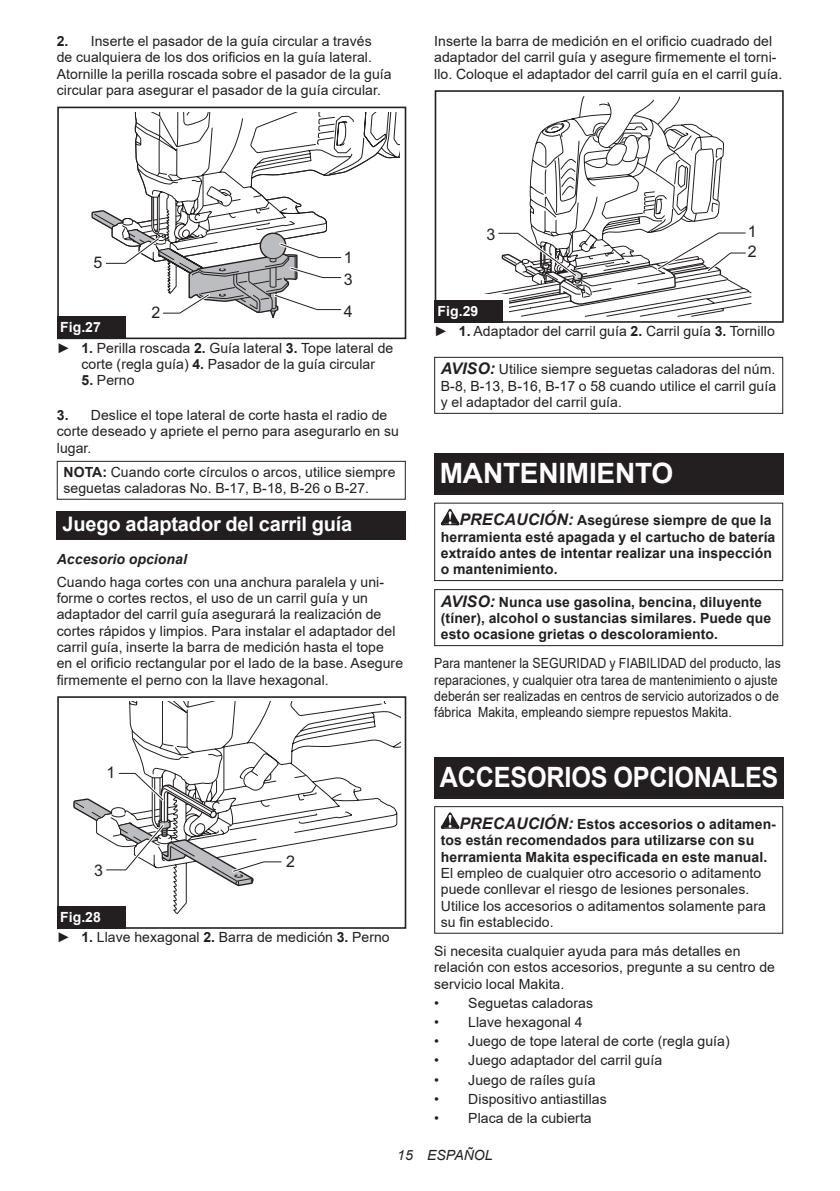
<style>
.page{position:relative;width:840px;height:1191px;background:#fff}
.page>*{position:absolute;margin:0;border:0;box-sizing:border-box;transform-origin:0 0}
.t1{font:700 28px "Arial";letter-spacing:-.01em;color:#fff;scale:.9 1}
.t2{font:700 28px "Arial";letter-spacing:-.01em;color:#fff}
.t3{font:700 20px "Arial";letter-spacing:-.01em;color:#fff}
.t4{font:16px/22px "Arial";color:#231f20}
.t5{font:14px/16.4px "Arial";letter-spacing:.005em;color:#231f20}
.t6{font:700 14px/16.4px "Arial";letter-spacing:.005em;color:#231f20}
.t7{font:14px/16.4px "Arial";letter-spacing:.005em;color:#231f20;scale:.88 1}
.t8{font:italic 700 14px "Arial";letter-spacing:.005em;color:#231f20}
.t9{font:italic 14px "Arial";letter-spacing:.005em;color:#231f20}
.s1{font-weight:700}
.s2{font-weight:700;color:#fff}
.s3{font-weight:700;font-style:italic;font-size:16px}
.s4{font-style:italic;font-size:16px}
</style>
<div class="page">
<div style="left:57px;top:107px;width:349px;height:232px;border:2px solid #231f20"></div>
<svg style="left:91px;top:112px;width:308px;height:207px"></svg>
<div style="left:57px;top:316px;width:68px;height:23px;background:#231f20"></div>
<div style="left:57px;top:461px;width:348px;height:39px;border:1px solid #231f20"></div>
<div style="left:57px;top:511px;width:348px;height:28px;background:#231f20"></div>
<svg style="left:129px;top:702px;width:271px;height:212px"></svg>
<div style="left:57px;top:900px;width:74px;height:28px;background:#fff"></div>
<div style="left:57px;top:696px;width:349px;height:232px;border:2px solid #231f20"></div>
<svg style="left:73px;top:770px;width:211px;height:117px"></svg>
<div style="left:57px;top:906px;width:68px;height:22px;background:#231f20"></div>
<div style="left:434px;top:90px;width:349px;height:233px;border:2px solid #231f20"></div>
<svg style="left:484px;top:96px;width:267px;height:227px"></svg>
<div style="left:434px;top:300px;width:68px;height:23px;background:#231f20"></div>
<div style="left:434px;top:357px;width:348px;height:57px;border:1px solid #231f20"></div>
<div style="left:434px;top:453px;width:348px;height:41px;background:#231f20"></div>
<svg style="left:440px;top:509px;width:19px;height:16px"></svg>
<div style="left:434px;top:502px;width:348px;height:79px;border:1px solid #231f20"></div>
<div style="left:434px;top:589px;width:348px;height:57px;border:1px solid #231f20"></div>
<div style="left:434px;top:757px;width:348px;height:41px;background:#231f20"></div>
<svg style="left:440px;top:812px;width:19px;height:16px"></svg>
<div style="left:434px;top:806px;width:348px;height:127px;border:1px solid #231f20"></div>
<p class="t5" style="left:57px;top:33px;width:336px"><span class="s1">2.</span> Inserte el pasador de la guía circular a través<br>de cualquiera de los dos orificios en la guía lateral.<br>Atornille la perilla roscada sobre el pasador de la guía circular para asegurar el pasador de la guía circular.</p>
<p class="t5" style="left:434px;top:33px;width:349px">Inserte la barra de medición en el orificio cuadrado del adaptador del carril guía y asegure firmemente el torni&shy;llo. Coloque el adaptador del carril guía en el carril guía.</p>
<p class="t4" style="left:93px;top:251px;width:10px">5</p>
<p class="t4" style="left:344px;top:246px;width:10px">1<br>3</p>
<p class="t4" style="left:151px;top:301px;width:10px">2</p>
<p class="t4" style="left:344px;top:300px;width:10px">4</p>
<p class="t5" style="left:57px;top:317px;width:338px;line-height:20.2px"><span class="s2">Fig.27<br></span>► <span class="s1">1.</span> Perilla roscada <span class="s1">2.</span> Guía lateral <span class="s1">3.</span> Tope lateral de</p>
<p class="t5" style="left:81px;top:356px;width:295px">corte (regla guía) <span class="s1">4.</span> Pasador de la guía circular</p>
<p class="t5" style="left:81px;top:372px;width:55px"><span class="s1">5.</span> Perno</p>
<p class="t5" style="left:57px;top:407px;width:343px"><span class="s1">3.</span> Deslice el tope lateral de corte hasta el radio de corte deseado y apriete el perno para asegurarlo en su lugar.</p>
<p class="t5" style="left:63px;top:463px;width:333px"><span class="s1">NOTA:</span> Cuando corte círculos o arcos, utilice siempre seguetas caladoras No. B-17, B-18, B-26 o B-27.</p>
<h2 class="t3" style="left:62px;top:510px;width:291px">Juego adaptador del carril guía</h2>
<p class="t8" style="left:57px;top:550px;width:132px">Accesorio opcional</p>
<p class="t5" style="left:57px;top:573px;width:348px">Cuando haga cortes con una anchura paralela y uni&shy;forme o cortes rectos, el uso de un carril guía y un adaptador del carril guía asegurará la realización de cortes rápidos y limpios. Para instalar el adaptador del carril guía, inserte la barra de medición hasta el tope<br>en el orificio rectangular por el lado de la base. Asegure firmemente el perno con la llave hexagonal.</p>
<p class="t4" style="left:106px;top:761px;width:10px">1</p>
<p class="t4" style="left:94px;top:859px;width:10px">3</p>
<p class="t4" style="left:286px;top:850px;width:10px">2</p>
<p class="t5" style="left:57px;top:907px;width:334px;line-height:20.2px"><span class="s2">Fig.28<br></span>► <span class="s1">1.</span> Llave hexagonal <span class="s1">2.</span> Barra de medición <span class="s1">3.</span> Perno</p>
<p class="t4" style="left:486px;top:224px;width:10px">3</p>
<p class="t4" style="left:747px;top:222px;width:10px;line-height:20px">1<br>2</p>
<p class="t5" style="left:434px;top:301px;width:342px;line-height:20.2px"><span class="s2">Fig.29<br></span>► <span class="s1">1.</span> Adaptador del carril guía <span class="s1">2.</span> Carril guía <span class="s1">3.</span> Tornillo</p>
<p class="t5" style="left:440px;top:361px;width:337px;text-align:justify"><span class="s3">AVISO:</span> Utilice siempre seguetas caladoras del núm.<br>B-8, B-13, B-16, B-17 o 58 cuando utilice el carril guía y el adaptador del carril guía.</p>
<h1 class="t2" style="left:439px;top:453px;width:235px">MANTENIMIENTO</h1>
<p class="t6" style="left:440px;top:512px;width:336px;text-indent:19px"><span class="s4">PRECAUCIÓN:</span> Asegúrese siempre de que la herramienta esté apagada y el cartucho de batería extraído antes de intentar realizar una inspección o mantenimiento.</p>
<p class="t6" style="left:440px;top:594px;width:331px"><span class="s4">AVISO:</span> Nunca use gasolina, bencina, diluyente (tíner), alcohol o sustancias similares. Puede que esto ocasione grietas o descoloramiento.</p>
<p class="t7" style="left:434px;top:655px;width:395px">Para mantener la SEGURIDAD y FIABILIDAD del producto, las reparaciones, y cualquier otra tarea de mantenimiento o ajuste deberán ser realizadas en centros de servicio autorizados o de fábrica Makita, empleando siempre repuestos Makita.</p>
<h1 class="t1" style="left:439px;top:757px;width:377px">ACCESORIOS OPCIONALES</h1>
<p class="t6" style="left:440px;top:815px;width:336px;text-indent:19px"><span class="s4">PRECAUCIÓN:</span> Estos accesorios o aditamen&shy;tos están recomendados para utilizarse con su herramienta Makita especificada en este manual.</p>
<p class="t5" style="left:440px;top:864px;width:326px">El empleo de cualquier otro accesorio o aditamento puede conllevar el riesgo de lesiones personales.<br>Utilice los accesorios o aditamentos solamente para su fin establecido.</p>
<p class="t5" style="left:434px;top:942px;width:342px">Si necesita cualquier ayuda para más detalles en relación con estos accesorios, pregunte a su centro de servicio local Makita.</p>
<p class="t5" style="left:434px;top:994px;width:160px">• Seguetas caladoras</p>
<p class="t5" style="left:434px;top:1013px;width:150px">• Llave hexagonal 4</p>
<p class="t5" style="left:434px;top:1033px;width:297px">• Juego de tope lateral de corte (regla guía)</p>
<p class="t5" style="left:434px;top:1052px;width:229px">• Juego adaptador del carril guía</p>
<p class="t5" style="left:434px;top:1071px;width:163px">• Juego de raíles guía</p>
<p class="t5" style="left:434px;top:1090px;width:174px">• Dispositivo antiastillas</p>
<p class="t5" style="left:434px;top:1109px;width:159px">• Placa de la cubierta</p>
<p class="t9" style="left:397px;top:1146px;width:97px">15 ESPAÑOL</p>
</div>
